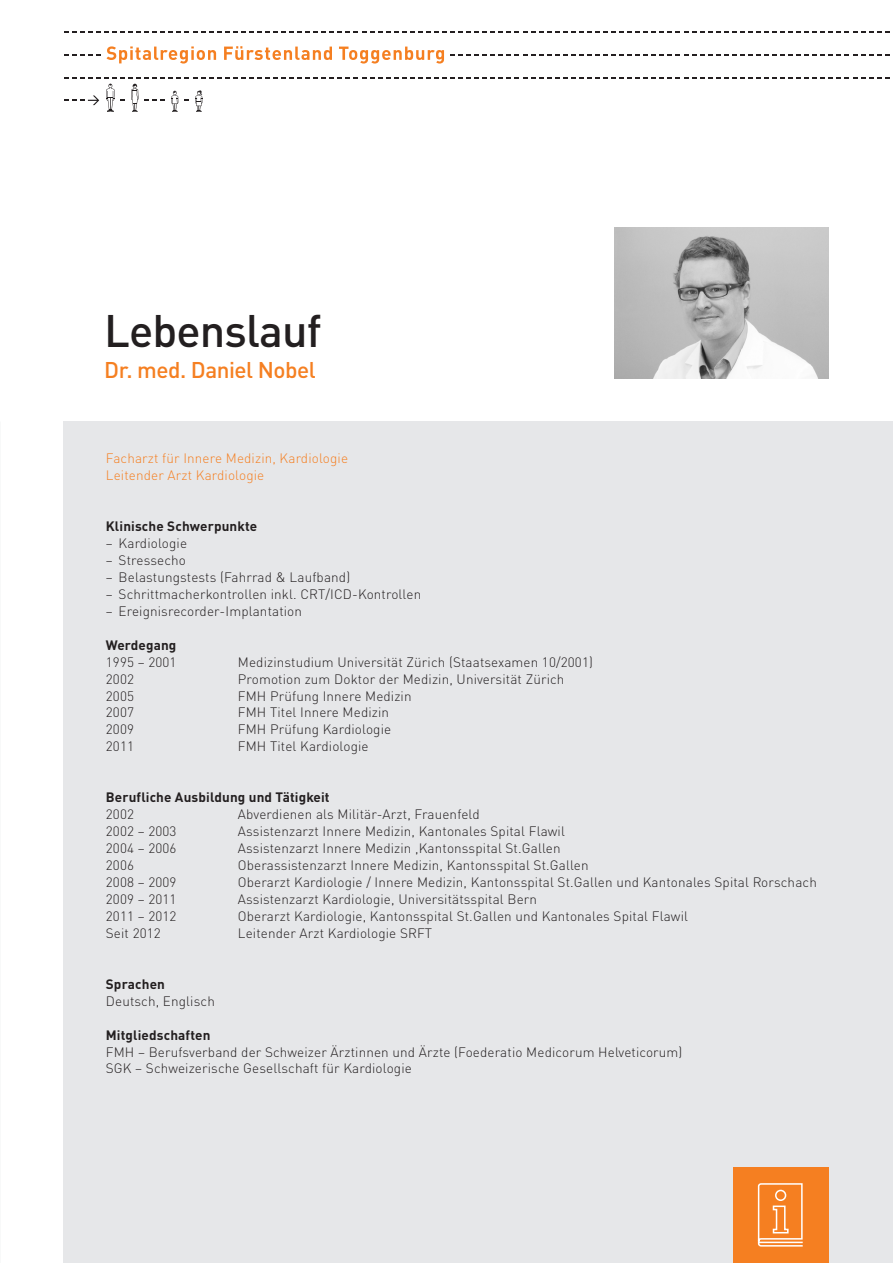
<style>
.page{position:relative;width:893px;height:1263px;background:#fff}
.page>*{position:absolute;margin:0;border:0;box-sizing:border-box;transform-origin:0 0}
.t1{font:500 45px "DINOT";letter-spacing:-.02em;color:#231f20}
.t2{font:500 22.5px "DINOT";letter-spacing:-.02em;color:#f57f21}
.Mengensatz{font:300 13.5px "DINOT";letter-spacing:.01em;color:#231f20}
.Übertitel{font:700 13.5px "DINOT";letter-spacing:.01em;color:#231f20}
.Mengensatz-2{font:300 13.5px "DINOT";letter-spacing:.01em;color:#f57f21}
.Mengensatz-3{font:700 13.5px "DINOT";letter-spacing:.01em;color:#231f20}
</style>
<div class="page">
<svg style="left:64px;top:54px;width:37px;height:2px"></svg>
<svg style="left:107px;top:46px;width:109px;height:18px"></svg>
<svg style="left:224px;top:46px;width:108px;height:14px"></svg>
<svg style="left:339px;top:47px;width:105px;height:17px"></svg>
<svg style="left:106px;top:84px;width:19px;height:28px"></svg>
<svg style="left:131px;top:84px;width:34px;height:28px"></svg>
<svg style="left:171px;top:91px;width:7px;height:21px"></svg>
<svg style="left:195px;top:90px;width:7px;height:22px"></svg>
<svg style="left:64px;top:96px;width:35px;height:9px"></svg>
<svg style="left:64px;top:32px;width:826px;height:1px"></svg>
<svg style="left:450px;top:54px;width:440px;height:2px"></svg>
<svg style="left:64px;top:77px;width:826px;height:1px"></svg>
<div style="left:64px;top:421px;width:829px;height:842px;background:#e6e7e9"></div>
<div style="left:733px;top:1167px;width:96px;height:96px;background:#f57f21"></div>
<svg style="left:757px;top:1183px;width:46px;height:64px"></svg>
<img style="left:615px;top:228px;width:213px;height:150px">
<p class="t1" style="left:104px;top:302px;width:219px">Lebenslauf</p>
<p class="t2" style="left:104px;top:356px;width:213px">Dr. med. Daniel Nobel</p>
<p class="Mengensatz-2" style="left:106px;top:450px;width:244px">Facharzt für Innere Medizin, Kardiologie</p>
<p class="Mengensatz-2" style="left:106px;top:467px;width:160px">Leitender Arzt Kardiologie</p>
<p class="Übertitel" style="left:106px;top:517px;width:153px">Klinische Schwerpunkte</p>
<p class="Mengensatz" style="left:106px;top:535px;width:83px">– Kardiologie</p>
<p class="Mengensatz" style="left:106px;top:552px;width:82px">– Stressecho</p>
<p class="Mengensatz" style="left:106px;top:569px;width:246px">– Belastungstests (Fahrrad &amp; Laufband)</p>
<p class="Mengensatz" style="left:106px;top:586px;width:317px">– Schrittmacherkontrollen inkl. CRT/ICD-Kontrollen</p>
<p class="Mengensatz" style="left:106px;top:603px;width:198px">– Ereignisrecorder-Implantation</p>
<p class="Übertitel" style="left:106px;top:636px;width:72px">Werdegang</p>
<p class="Mengensatz" style="left:106px;top:653px;width:72px">1995 – 2001</p>
<p class="Mengensatz" style="left:238px;top:653px;width:357px">Medizinstudium Universität Zürich (Staatsexamen 10/2001)</p>
<p class="Mengensatz" style="left:106px;top:670px;width:30px">2002</p>
<p class="Mengensatz" style="left:238px;top:670px;width:328px">Promotion zum Doktor der Medizin, Universität Zürich</p>
<p class="Mengensatz" style="left:106px;top:687px;width:30px">2005</p>
<p class="Mengensatz" style="left:238px;top:687px;width:175px">FMH Prüfung Innere Medizin</p>
<p class="Mengensatz" style="left:106px;top:704px;width:30px">2007</p>
<p class="Mengensatz" style="left:238px;top:704px;width:153px">FMH Titel Innere Medizin</p>
<p class="Mengensatz" style="left:106px;top:721px;width:30px">2009</p>
<p class="Mengensatz" style="left:238px;top:721px;width:155px">FMH Prüfung Kardiologie</p>
<p class="Mengensatz" style="left:106px;top:738px;width:30px">2011</p>
<p class="Mengensatz" style="left:238px;top:738px;width:132px">FMH Titel Kardiologie</p>
<p class="Übertitel" style="left:106px;top:788px;width:225px">Berufliche Ausbildung und Tätigkeit</p>
<p class="Mengensatz" style="left:106px;top:806px;width:30px">2002</p>
<p class="Mengensatz" style="left:238px;top:806px;width:243px">Abverdienen als Militär-Arzt, Frauenfeld</p>
<p class="Mengensatz" style="left:106px;top:823px;width:72px">2002 – 2003</p>
<p class="Mengensatz" style="left:238px;top:823px;width:329px">Assistenzarzt Innere Medizin, Kantonales Spital Flawil</p>
<p class="Mengensatz" style="left:106px;top:840px;width:72px">2004 – 2006</p>
<p class="Mengensatz" style="left:238px;top:840px;width:324px">Assistenzarzt Innere Medizin ,Kantonsspital St.Gallen</p>
<p class="Mengensatz" style="left:106px;top:857px;width:30px">2006</p>
<p class="Mengensatz" style="left:238px;top:857px;width:352px">Oberassistenzarzt Innere Medizin, Kantonsspital St.Gallen</p>
<p class="Mengensatz" style="left:106px;top:874px;width:72px">2008 – 2009</p>
<p class="Mengensatz" style="left:238px;top:874px;width:580px">Oberarzt Kardiologie / Innere Medizin, Kantonsspital St.Gallen und Kantonales Spital Rorschach</p>
<p class="Mengensatz" style="left:106px;top:891px;width:72px">2009 – 2011</p>
<p class="Mengensatz" style="left:238px;top:891px;width:301px">Assistenzarzt Kardiologie, Universitätsspital Bern</p>
<p class="Mengensatz" style="left:106px;top:908px;width:72px">2011 – 2012</p>
<p class="Mengensatz" style="left:238px;top:908px;width:452px">Oberarzt Kardiologie, Kantonsspital St.Gallen und Kantonales Spital Flawil</p>
<p class="Mengensatz" style="left:106px;top:925px;width:56px">Seit 2012</p>
<p class="Mengensatz" style="left:238px;top:925px;width:196px">Leitender Arzt Kardiologie SRFT</p>
<p class="Mengensatz-3" style="left:106px;top:975px;width:61px">Sprachen</p>
<p class="Mengensatz" style="left:106px;top:992px;width:110px">Deutsch, Englisch</p>
<p class="Mengensatz-3" style="left:106px;top:1026px;width:106px">Mitgliedschaften</p>
<p class="Mengensatz" style="left:106px;top:1043px;width:578px">FMH – Berufsverband der Schweizer Ärztinnen und Ärzte (Foederatio Medicorum Helveticorum)</p>
<p class="Mengensatz" style="left:106px;top:1060px;width:307px">SGK – Schweizerische Gesellschaft für Kardiologie</p>
</div>
